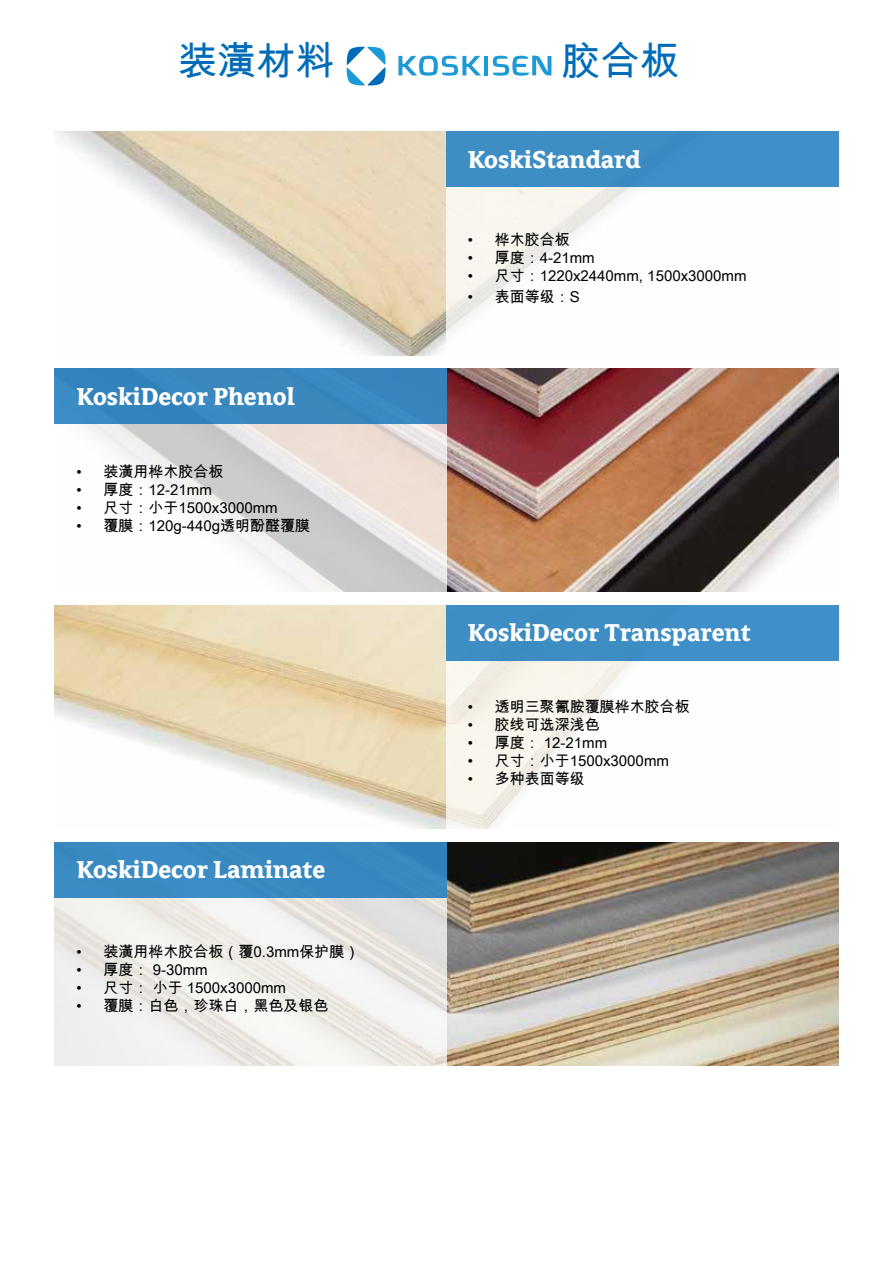
<style>
.page{position:relative;width:893px;height:1263px;background:#fff}
.page>*{position:absolute;margin:0;border:0;box-sizing:border-box;transform-origin:0 0}
.t1{font:39.15px "Arial Unicode MS";color:#006cb7}
.t2{font:700 27px "Avance OT";color:#fff}
.t3{font:15px "Arial Unicode MS";color:#000}
</style>
<div class="page">
<img style="left:54px;top:132px;width:392px;height:223px">
<img style="left:446px;top:842px;width:393px;height:224px">
<img style="left:446px;top:369px;width:393px;height:223px">
<img style="left:54px;top:606px;width:392px;height:223px">
<svg style="left:84px;top:424px;width:362px;height:168px"></svg>
<div style="left:54px;top:369px;width:392px;height:55px;background:#3a87bd"></div>
<svg style="left:446px;top:661px;width:188px;height:168px;fill:#faf6ee"></svg>
<div style="left:446px;top:606px;width:393px;height:55px;background:#3e8ec5"></div>
<svg style="left:446px;top:187px;width:188px;height:147px"></svg>
<svg style="left:54px;top:898px;width:392px;height:168px;fill:#f0efed"></svg>
<div style="left:54px;top:842px;width:392px;height:56px;background:#3a8ac1"></div>
<div style="left:446px;top:132px;width:393px;height:55px;background:#3e8ec5"></div>
<svg style="left:347px;top:47px;width:39px;height:38px"></svg>
<hr style="left:484px;top:56px;width:4px;height:19px;background:#1c9ad6">
<svg style="left:398px;top:56px;width:83px;height:20px"></svg>
<svg style="left:493px;top:55px;width:58px;height:21px"></svg>
<h1 class="t1" style="left:178px;top:33px;width:158px">装潢材料</h1>
<h1 class="t1" style="left:562px;top:33px;width:119px">胶合板</h1>
<h2 class="t2" style="left:468px;top:144px;width:174px">KoskiStandard</h2>
<h2 class="t2" style="left:77px;top:381px;width:220px">KoskiDecor Phenol</h2>
<p class="t3" style="left:77px;top:461px;width:149px">• 装潢用桦木胶合板</p>
<p class="t3" style="left:77px;top:479px;width:137px">• 厚度：12-21mm</p>
<p class="t3" style="left:77px;top:497px;width:203px">• 尺寸：小于1500x3000mm</p>
<p class="t3" style="left:77px;top:515px;width:235px">• 覆膜：120g-440g透明酚醛覆膜</p>
<h2 class="t2" style="left:77px;top:855px;width:250px">KoskiDecor Laminate</h2>
<p class="t3" style="left:77px;top:941px;width:284px">• 装潢用桦木胶合板（覆0.3mm保护膜）</p>
<p class="t3" style="left:77px;top:959px;width:133px">• 厚度： 9-30mm</p>
<p class="t3" style="left:77px;top:977px;width:211px">• 尺寸： 小于 1500x3000mm</p>
<p class="t3" style="left:77px;top:995px;width:254px">• 覆膜：白色，珍珠白，黑色及银色</p>
<p class="t3" style="left:468px;top:229px;width:103px">• 桦木胶合板</p>
<p class="t3" style="left:468px;top:247px;width:129px">• 厚度：4-21mm</p>
<p class="t3" style="left:468px;top:265px;width:280px">• 尺寸：1220x2440mm, 1500x3000mm</p>
<p class="t3" style="left:468px;top:286px;width:114px">• 表面等级：S</p>
<h2 class="t2" style="left:468px;top:618px;width:284px">KoskiDecor Transparent</h2>
<p class="t3" style="left:468px;top:696px;width:223px">• 透明三聚氰胺覆膜桦木胶合板</p>
<p class="t3" style="left:468px;top:714px;width:133px">• 胶线可选深浅色</p>
<p class="t3" style="left:468px;top:732px;width:141px">• 厚度： 12-21mm</p>
<p class="t3" style="left:468px;top:750px;width:203px">• 尺寸：小于1500x3000mm</p>
<p class="t3" style="left:468px;top:768px;width:118px">• 多种表面等级</p>
</div>
